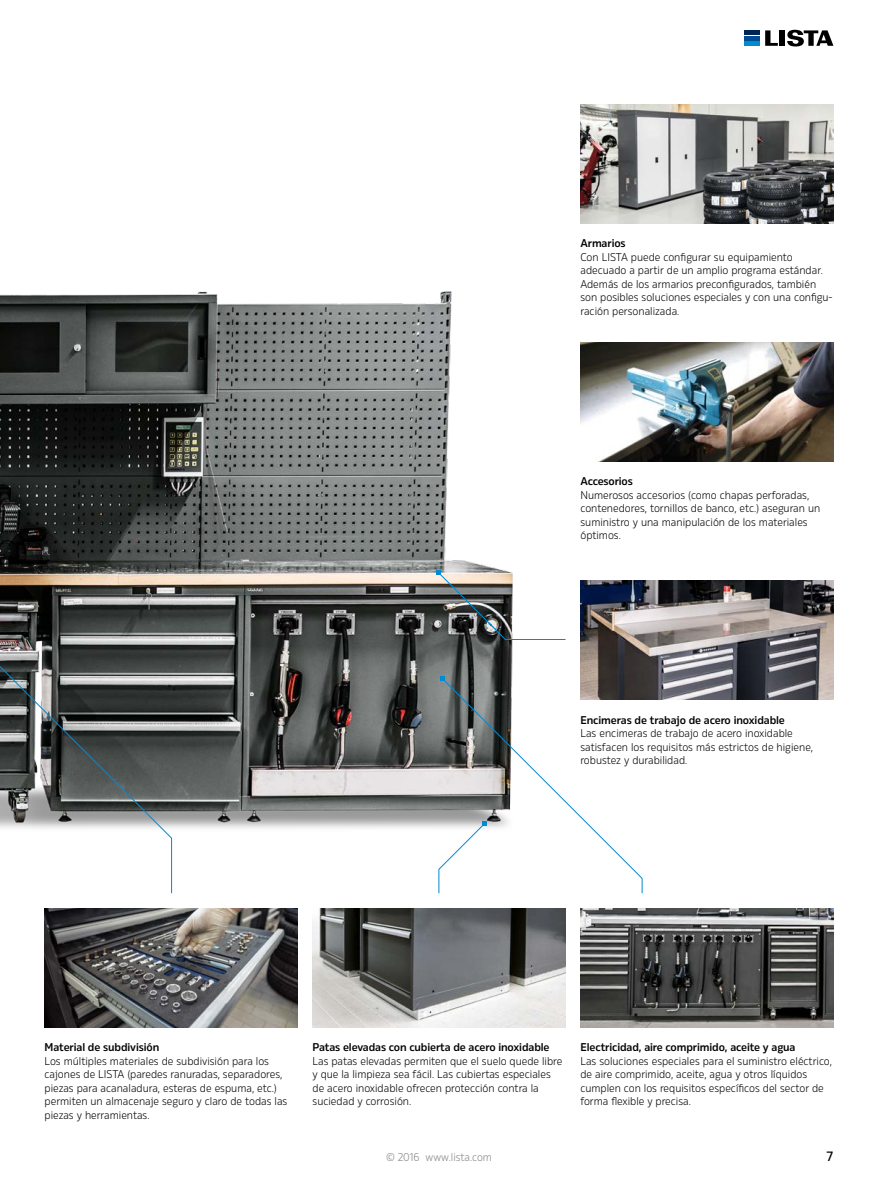
<style>
.page{position:relative;width:893px;height:1191px;background:#fff}
.page>*{position:absolute;margin:0;border:0;box-sizing:border-box;transform-origin:0 0}
.t1{font:500 13.5px "Rleud";color:#000}
.t2{font:300 11.25px/13.5px "Rleud";color:#000}
.t3{font:600 11.25px "Rleud";letter-spacing:-.01em;color:#000}
.t4{font:300 11.25px "Rleud";color:#868786}
</style>
<div class="page">
<div style="left:744px;top:30px;width:15px;height:5px;background:#002455"></div>
<hr style="left:744px;top:36px;width:15px;height:4px;background:#004c90">
<div style="left:744px;top:41px;width:15px;height:5px;background:#008ad2"></div>
<svg style="left:765px;top:30px;width:13px;height:16px"></svg>
<div style="left:779px;top:30px;width:6px;height:16px;background:#000"></div>
<svg style="left:787px;top:30px;width:46px;height:16px"></svg>
<img style="left:0;top:291px;width:513px;height:574px">
<img style="left:580px;top:104px;width:253px;height:119px">
<img style="left:45px;top:908px;width:253px;height:119px">
<img style="left:313px;top:908px;width:253px;height:119px">
<img style="left:580px;top:908px;width:253px;height:119px">
<img style="left:581px;top:342px;width:252px;height:119px">
<svg style="left:442px;top:678px;width:200px;height:215px"></svg>
<svg style="left:440px;top:676px;width:4px;height:4px"></svg>
<svg style="left:0;top:646px;width:172px;height:247px"></svg>
<svg style="left:438px;top:821px;width:49px;height:72px"></svg>
<svg style="left:436px;top:570px;width:130px;height:70px"></svg>
<img style="left:580px;top:580px;width:253px;height:119px">
<p class="t3" style="left:580px;top:235px;width:47px">Armarios</p>
<p class="t2" style="left:580px;top:250px;width:254px">Con LISTA puede configurar su equipamiento adecuado a partir de un amplio programa estándar.<br>Además de los armarios preconfigurados, también son posibles soluciones especiales y con una configu&shy;ración personalizada.</p>
<p class="t3" style="left:580px;top:474px;width:54px">Accesorios</p>
<p class="t2" style="left:580px;top:488px;width:241px">Numerosos accesorios (como chapas perforadas, contenedores, tornillos de banco, etc.) aseguran un suministro y una manipulación de los materiales óptimos.</p>
<p class="t3" style="left:580px;top:712px;width:206px">Encimeras de trabajo de acero inoxidable</p>
<p class="t2" style="left:580px;top:726px;width:234px">Las encimeras de trabajo de acero inoxidable satisfacen los requisitos más estrictos de higiene, robustez y durabilidad.</p>
<p class="t3" style="left:45px;top:1039px;width:116px">Material de subdivisión</p>
<p class="t2" style="left:45px;top:1053px;width:244px">Los múltiples materiales de subdivisión para los cajones de LISTA (paredes ranuradas, separadores, piezas para acanaladura, esteras de espuma, etc.) permiten un almacenaje seguro y claro de todas las piezas y herramientas.</p>
<p class="t3" style="left:313px;top:1039px;width:239px">Patas elevadas con cubierta de acero inoxidable</p>
<p class="t2" style="left:313px;top:1053px;width:251px">Las patas elevadas permiten que el suelo quede libre y que la limpieza sea fácil. Las cubiertas especiales de acero inoxidable ofrecen protección contra la suciedad y corrosión.</p>
<p class="t3" style="left:580px;top:1039px;width:217px">Electricidad, aire comprimido, aceite y agua</p>
<p class="t2" style="left:580px;top:1053px;width:253px">Las soluciones especiales para el suministro eléctrico, de aire comprimido, aceite, agua y otros líquidos cumplen con los requisitos específicos del sector de forma flexible y precisa.</p>
<p class="t4" style="left:386px;top:1150px;width:108px">© 2016 www.lista.com</p>
<p class="t1" style="left:826px;top:1147px;width:8px">7</p>
</div>
